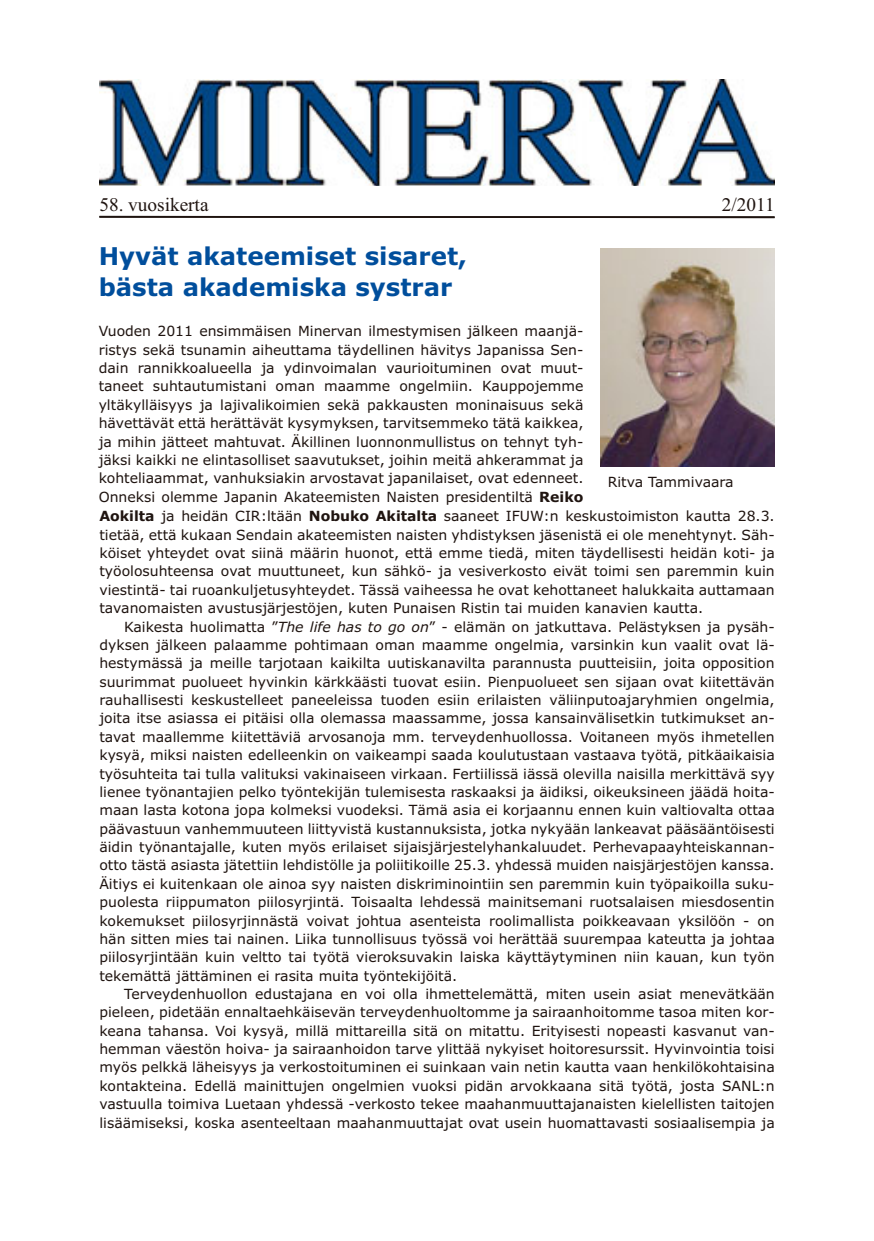
<style>
.page{position:relative;width:874px;height:1241px;background:#fff}
.page>*{position:absolute;margin:0;border:0;box-sizing:border-box;transform-origin:0 0}
.t1{font:700 24.5px/31.5px "Verdana";color:#004e9c}
.t2{font:19.25px "Times New Roman";color:#1f1410}
.t3{font:14px/18.4px "Verdana";color:#1f1410;text-align:justify}
.s1{font-weight:700}
.s2{font-style:italic}
</style>
<div class="page">
<img style="left:99px;top:80px;width:675px;height:106px">
<hr style="left:99px;top:216px;width:675px;height:2px;background:#1f1410">
<img style="left:600px;top:248px;width:174px;height:219px">
<h2 class="t2" style="left:99px;top:193px;width:111px">58. vuosikerta</h2>
<h2 class="t2" style="left:721px;top:193px;width:54px">2/2011</h2>
<h1 class="t1" style="left:99px;top:242px;width:370px">Hyvät akateemiset sisaret, bästa akademiska systrar</h1>
<p class="t3" style="left:99px;top:323px;width:677px;text-align:left">Vuoden 2011 ensimmäisen Minervan ilmestymisen jälkeen maanjä-<br>ristys sekä tsunamin aiheuttama täydellinen hävitys Japanissa Sen-<br>dain rannikkoalueella ja ydinvoimalan vaurioituminen ovat muut-<br>taneet suhtautumistani oman maamme ongelmiin. Kauppojemme<br>yltäkylläisyys ja lajivalikoimien sekä pakkausten moninaisuus sekä<br>hävettävät että herättävät kysymyksen, tarvitsemmeko tätä kaikkea,<br>ja mihin jätteet mahtuvat. Äkillinen luonnonmullistus on tehnyt tyh-<br>jäksi kaikki ne elintasolliset saavutukset, joihin meitä ahkerammat ja<br>kohteliaammat, vanhuksiakin arvostavat japanilaiset, ovat edenneet.<br>Onneksi olemme Japanin Akateemisten Naisten presidentiltä <span class="s1">Reiko<br>Aokilta</span> ja heidän CIR:ltään <span class="s1">Nobuko Akitalta</span> saaneet IFUW:n keskustoimiston kautta 28.3. tietää, että kukaan Sendain akateemisten naisten yhdistyksen jäsenistä ei ole menehtynyt. Säh&shy;köiset yhteydet ovat siinä määrin huonot, että emme tiedä, miten täydellisesti heidän koti- ja työolosuhteensa ovat muuttuneet, kun sähkö- ja vesiverkosto eivät toimi sen paremmin kuin viestintä- tai ruoankuljetusyhteydet. Tässä vaiheessa he ovat kehottaneet halukkaita auttamaan tavanomaisten avustusjärjestöjen, kuten Punaisen Ristin tai muiden kanavien kautta.</p>
<p class="t3" style="left:99px;top:618px;width:676px;text-indent:25px">Kaikesta huolimatta ”<span class="s2">The life has to go on</span>” - elämän on jatkuttava. Pelästyksen ja pysäh&shy;dyksen jälkeen palaamme pohtimaan oman maamme ongelmia, varsinkin kun vaalit ovat lä&shy;hestymässä ja meille tarjotaan kaikilta uutiskanavilta parannusta puutteisiin, joita opposition suurimmat puolueet hyvinkin kärkkäästi tuovat esiin. Pienpuolueet sen sijaan ovat kiitettävän rauhallisesti keskustelleet paneeleissa tuoden esiin erilaisten väliinputoajaryhmien ongelmia, joita itse asiassa ei pitäisi olla olemassa maassamme, jossa kansainvälisetkin tutkimukset an&shy;tavat maallemme kiitettäviä arvosanoja mm. terveydenhuollossa. Voitaneen myös ihmetellen kysyä, miksi naisten edelleenkin on vaikeampi saada koulutustaan vastaava työtä, pitkäaikaisia työsuhteita tai tulla valituksi vakinaiseen virkaan. Fertiilissä iässä olevilla naisilla merkittävä syy lienee työnantajien pelko työntekijän tulemisesta raskaaksi ja äidiksi, oikeuksineen jäädä hoita&shy;maan lasta kotona jopa kolmeksi vuodeksi. Tämä asia ei korjaannu ennen kuin valtiovalta ottaa päävastuun vanhemmuuteen liittyvistä kustannuksista, jotka nykyään lankeavat pääsääntöisesti äidin työnantajalle, kuten myös erilaiset sijaisjärjestelyhankaluudet. Perhevapaayhteiskannan&shy;otto tästä asiasta jätettiin lehdistölle ja poliitikoille 25.3. yhdessä muiden naisjärjestöjen kanssa.<br>Äitiys ei kuitenkaan ole ainoa syy naisten diskriminointiin sen paremmin kuin työpaikoilla suku&shy;puolesta riippumaton piilosyrjintä. Toisaalta lehdessä mainitsemani ruotsalaisen miesdosentin kokemukset piilosyrjinnästä voivat johtua asenteista roolimallista poikkeavaan yksilöön - on hän sitten mies tai nainen. Liika tunnollisuus työssä voi herättää suurempaa kateutta ja johtaa piilosyrjintään kuin veltto tai työtä vieroksuvakin laiska käyttäytyminen niin kauan, kun työn tekemättä jättäminen ei rasita muita työntekijöitä.</p>
<p class="t3" style="left:99px;top:986px;width:676px;text-indent:25px">Terveydenhuollon edustajana en voi olla ihmettelemättä, miten usein asiat menevätkään pieleen, pidetään ennaltaehkäisevän terveydenhuoltomme ja sairaanhoitomme tasoa miten kor&shy;keana tahansa. Voi kysyä, millä mittareilla sitä on mitattu. Erityisesti nopeasti kasvanut van&shy;hemman väestön hoiva- ja sairaanhoidon tarve ylittää nykyiset hoitoresurssit. Hyvinvointia toisi myös pelkkä läheisyys ja verkostoituminen ei suinkaan vain netin kautta vaan henkilökohtaisina kontakteina. Edellä mainittujen ongelmien vuoksi pidän arvokkaana sitä työtä, josta SANL:n vastuulla toimiva Luetaan yhdessä -verkosto tekee maahanmuuttajanaisten kielellisten taitojen lisäämiseksi, koska asenteeltaan maahanmuuttajat ovat usein huomattavasti sosiaalisempia ja</p>
<p class="t3" style="left:607px;top:474px;width:127px">Ritva Tammivaara</p>
</div>
